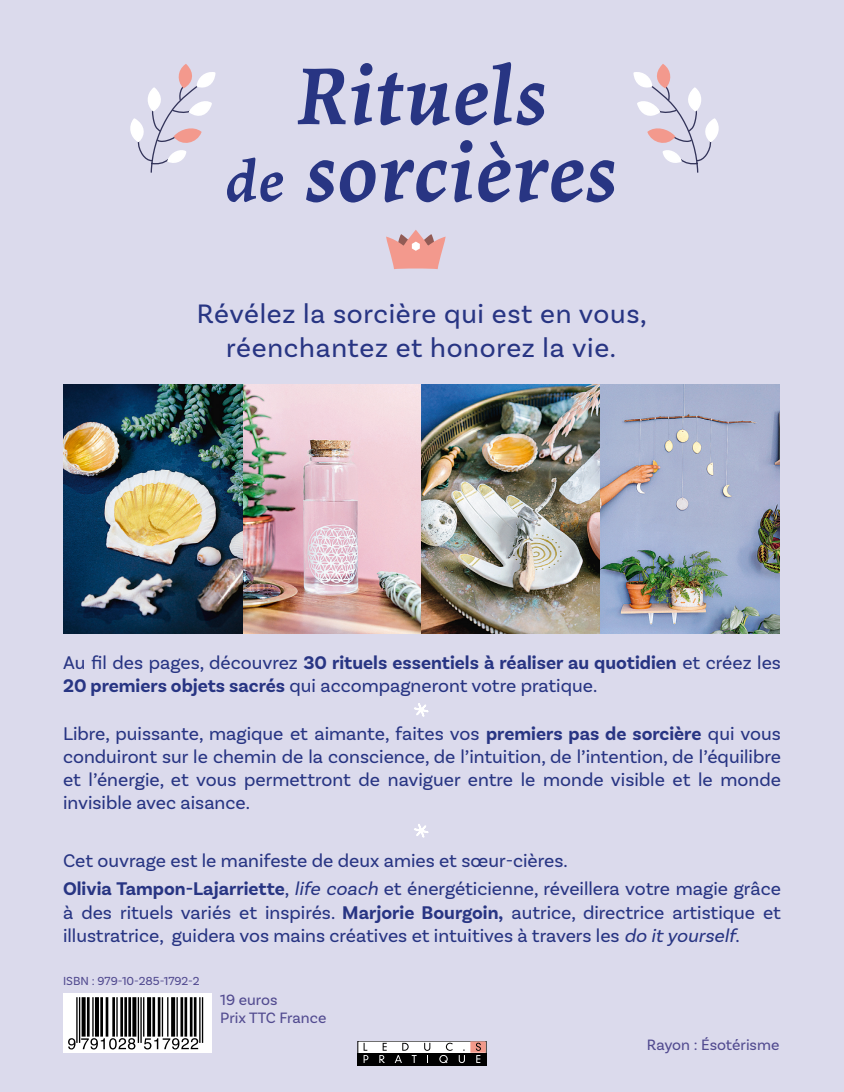
<style>
.page{position:relative;width:844px;height:1092px;background:#fff}
.page>*{position:absolute;margin:0;border:0;box-sizing:border-box;transform-origin:0 0}
.t1{font:italic 600 82.25px/77px "Lapture";color:#283583;text-align:center}
.t2{font:28px/33.6px "Basic Sans";letter-spacing:.025em;color:#283583;text-align:center}
.t3{font:19.25px/23.1px "Basic Sans";color:#283583}
.t4{font:15.75px/18.9px "Basic Sans";color:#524b90}
.t5{font:12.25px "Basic Sans";color:#524b90}
.s1{font-size:57.75px}
.s2{font-weight:700}
.s3{font-style:italic}
</style>
<div class="page">
<div style="left:0;top:0;width:843px;height:1091px;background:#dbdaec"></div>
<hr style="left:843px;top:0;width:1px;height:1091px;background:#dbdaec">
<div style="left:63px;top:992px;width:149px;height:60px;background:#fff"></div>
<svg style="left:69px;top:997px;width:135px;height:53px"></svg>
<hr style="left:202px;top:997px;width:1px;height:45px;background:#000">
<hr style="left:199px;top:997px;width:1px;height:45px;background:#000">
<hr style="left:194px;top:997px;width:2px;height:39px;background:#000">
<hr style="left:190px;top:997px;width:2px;height:39px;background:#000">
<hr style="left:184px;top:997px;width:3px;height:39px;background:#000">
<hr style="left:180px;top:997px;width:3px;height:39px;background:#000">
<hr style="left:176px;top:997px;width:2px;height:39px;background:#000">
<svg style="left:171px;top:997px;width:4px;height:39px"></svg>
<hr style="left:167px;top:997px;width:1px;height:39px;background:#000">
<hr style="left:162px;top:997px;width:1px;height:39px;background:#000">
<hr style="left:158px;top:997px;width:2px;height:39px;background:#000">
<hr style="left:152px;top:997px;width:3px;height:39px;background:#000">
<svg style="left:147px;top:997px;width:4px;height:39px"></svg>
<hr style="left:143px;top:997px;width:1px;height:39px;background:#000">
<hr style="left:140px;top:997px;width:2px;height:45px;background:#000">
<hr style="left:138px;top:997px;width:1px;height:45px;background:#000">
<svg style="left:132px;top:997px;width:4px;height:39px"></svg>
<hr style="left:128px;top:997px;width:3px;height:39px;background:#000">
<hr style="left:124px;top:997px;width:3px;height:39px;background:#000">
<hr style="left:120px;top:997px;width:3px;height:39px;background:#000">
<hr style="left:116px;top:997px;width:2px;height:39px;background:#000">
<hr style="left:112px;top:997px;width:3px;height:39px;background:#000">
<hr style="left:106px;top:997px;width:2px;height:39px;background:#000">
<hr style="left:100px;top:997px;width:3px;height:39px;background:#000">
<hr style="left:95px;top:997px;width:4px;height:39px;background:#000">
<hr style="left:92px;top:997px;width:2px;height:39px;background:#000">
<hr style="left:87px;top:997px;width:3px;height:39px;background:#000">
<svg style="left:82px;top:997px;width:4px;height:39px"></svg>
<hr style="left:79px;top:997px;width:1px;height:45px;background:#000">
<hr style="left:76px;top:997px;width:2px;height:45px;background:#000">
<svg style="left:68px;top:1038px;width:7px;height:11px"></svg>
<svg style="left:81px;top:1038px;width:54px;height:11px"></svg>
<svg style="left:144px;top:1038px;width:54px;height:11px"></svg>
<div style="left:358px;top:1041px;width:128px;height:23px;background:#fff"></div>
<div style="left:470px;top:1041px;width:15px;height:11px;background:#f2998a"></div>
<div style="left:357px;top:1052px;width:129px;height:12px;background:#000"></div>
<svg style="left:363px;top:1042px;width:5px;height:20px"></svg>
<svg style="left:379px;top:1042px;width:7px;height:20px"></svg>
<svg style="left:394px;top:1042px;width:22px;height:20px"></svg>
<svg style="left:424px;top:1042px;width:6px;height:20px"></svg>
<svg style="left:439px;top:1042px;width:13px;height:21px"></svg>
<svg style="left:458px;top:1049px;width:7px;height:13px"></svg>
<svg style="left:475px;top:1042px;width:6px;height:20px"></svg>
<img style="left:63px;top:385px;width:716px;height:248px">
<svg style="left:130px;top:64px;width:86px;height:109px"></svg>
<svg style="left:633px;top:64px;width:86px;height:109px"></svg>
<svg style="left:386px;top:230px;width:59px;height:39px"></svg>
<svg style="left:414px;top:824px;width:15px;height:14px"></svg>
<svg style="left:414px;top:703px;width:15px;height:14px"></svg>
<h1 class="t1" style="left:225px;top:59px;width:394px">Rituels<br><span class="s1">de</span> sorcières</h1>
<h2 class="t2" style="left:197px;top:297px;width:451px">Révélez la sorcière qui est en vous, réenchantez et honorez la vie.</h2>
<p class="t3" style="left:63px;top:651px;width:719px">Au fil des pages, découvrez <span class="s2">30 rituels essentiels à réaliser au quotidien</span> et créez les<br><span class="s2">20 premiers objets sacrés</span> qui accompagneront votre pratique.</p>
<p class="t3" style="left:63px;top:722px;width:719px;text-align:justify">Libre, puissante, magique et aimante, faites vos <span class="s2">premiers pas de sorcière</span> qui vous conduiront sur le chemin de la conscience, de l’intuition, de l’intention, de l’équilibre et l’énergie, et vous permettront de naviguer entre le monde visible et le monde invisible avec aisance.</p>
<p class="t3" style="left:63px;top:846px;width:719px;line-height:28px">Cet ouvrage est le manifeste de deux amies et sœur-cières.<br><span class="s2">Olivia Tampon-Lajarriette</span>, <span class="s3">life coach</span> et énergéticienne, réveillera votre magie grâce</p>
<p class="t3" style="left:63px;top:900px;width:719px">à des rituels variés et inspirés. <span class="s2">Marjorie Bourgoin,</span> autrice, directrice artistique et illustratrice, guidera vos mains créatives et intuitives à travers les <span class="s3">do it yourself</span>.</p>
<p class="t5" style="left:63px;top:973px;width:138px">ISBN : 979-10-285-1792-2</p>
<p class="t4" style="left:220px;top:989px;width:107px">19 euros<br>Prix TTC France</p>
<p class="t4" style="left:646px;top:1034px;width:134px">Rayon : Ésotérisme</p>
</div>
